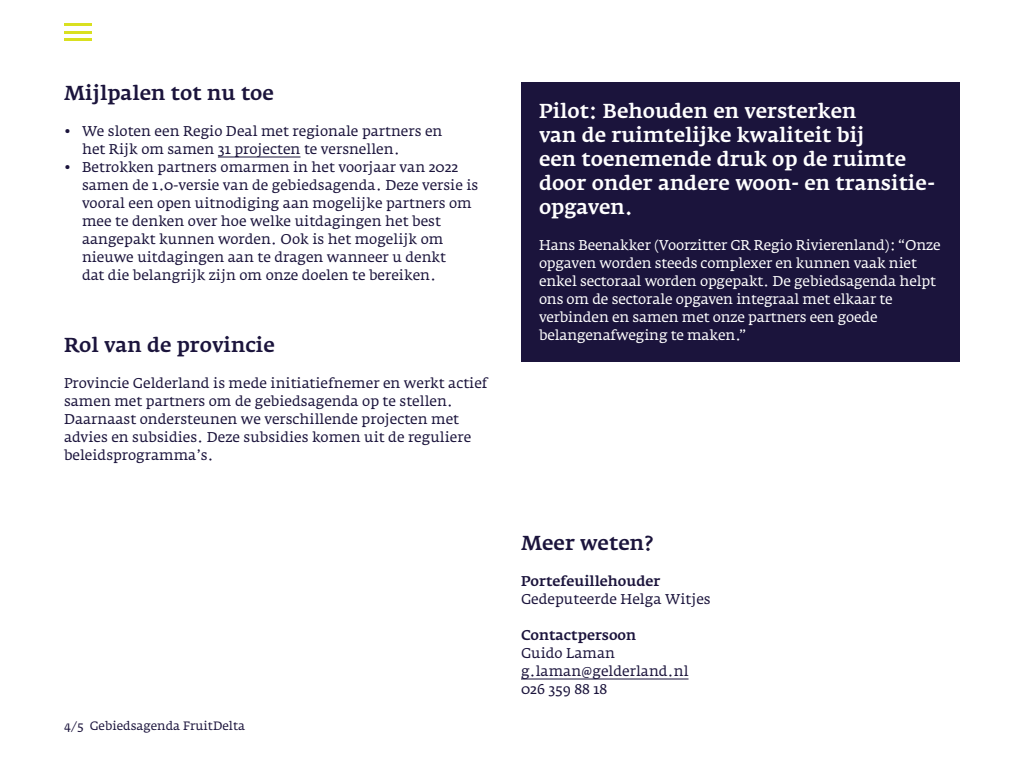
<style>
.page{position:relative;width:1024px;height:768px;background:#fff}
.page>*{position:absolute;margin:0;border:0;box-sizing:border-box;transform-origin:0 0}
._20_Kadertekst_kop{font:500 20px/24px "Fedra Serif A";color:#fff}
._06_H3{font:500 20px "Fedra Serif A";color:#1b143c}
._12_Broodtekst{font:14px/18px "Fedra Serif A";color:#1b143c}
._21_Kadertekst_brood{font:14px/18px "Fedra Serif A";letter-spacing:-.01em;color:#fff}
._08_H5{font:500 14px "Fedra Serif A";color:#1b143c}
.t1{font:12px "Fedra Serif A";color:#1b143c}
</style>
<div class="page">
<hr style="left:64px;top:23px;width:27px;height:3px;background:#d9e020">
<hr style="left:64px;top:31px;width:27px;height:2px;background:#d9e020">
<hr style="left:64px;top:38px;width:27px;height:3px;background:#d9e020">
<hr style="left:218px;top:156px;width:83px;height:2px;background:#1b143c">
<div style="left:521px;top:82px;width:439px;height:280px;background:#1b143c"></div>
<hr style="left:521px;top:678px;width:168px;height:2px;background:#1b143c">
<h3 class="_06_H3" style="left:64px;top:81px;width:211px">Mijlpalen tot nu toe</h3>
<p class="_12_Broodtekst" style="left:82px;top:122px;width:362px;text-indent:-18px">• We sloten een Regio Deal met regionale partners en het Rijk om samen 31 projecten te versnellen.</p>
<p class="_12_Broodtekst" style="left:82px;top:158px;width:398px;text-indent:-18px">• Betrokken partners omarmen in het voorjaar van 2022 samen de 1.0-versie van de gebiedsagenda. Deze versie is vooral een open uitnodiging aan mogelijke partners om mee te denken over hoe welke uitdagingen het best aangepakt kunnen worden. Ook is het mogelijk om nieuwe uitdagingen aan te dragen wanneer u denkt<br>dat die belangrijk zijn om onze doelen te bereiken.</p>
<h3 class="_06_H3" style="left:64px;top:333px;width:212px">Rol van de provincie</h3>
<p class="_12_Broodtekst" style="left:64px;top:374px;width:425px">Provincie Gelderland is mede initiatiefnemer en werkt actief samen met partners om de gebiedsagenda op te stellen.<br>Daarnaast ondersteunen we verschillende projecten met advies en subsidies. Deze subsidies komen uit de reguliere beleidsprogramma’s.</p>
<p class="t1" style="left:64px;top:719px;width:183px">4/5 Gebiedsagenda FruitDelta</p>
<p class="_20_Kadertekst_kop" style="left:539px;top:99px;width:398px">Pilot: Behouden en versterken<br>van de ruimtelijke kwaliteit bij<br>een toenemende druk op de ruimte door onder andere woon- en transitie&shy;opgaven.</p>
<p class="_21_Kadertekst_brood" style="left:539px;top:236px;width:403px">Hans Beenakker (Voorzitter GR Regio Rivierenland): “Onze opgaven worden steeds complexer en kunnen vaak niet enkel sectoraal worden opgepakt. De gebiedsagenda helpt ons om de sectorale opgaven integraal met elkaar te verbinden en samen met onze partners een goede belangenafweging te maken.”</p>
<h3 class="_06_H3" style="left:521px;top:531px;width:134px">Meer weten?</h3>
<h5 class="_08_H5" style="left:521px;top:573px;width:141px">Portefeuillehouder</h5>
<p class="_12_Broodtekst" style="left:521px;top:590px;width:191px">Gedeputeerde Helga Witjes</p>
<h5 class="_08_H5" style="left:521px;top:627px;width:117px">Contactpersoon</h5>
<p class="_12_Broodtekst" style="left:521px;top:644px;width:96px">Guido Laman</p>
<p class="_12_Broodtekst" style="left:521px;top:662px;width:169px">g.laman@gelderland.nl</p>
<p class="_12_Broodtekst" style="left:521px;top:680px;width:88px">026 359 88 18</p>
</div>
